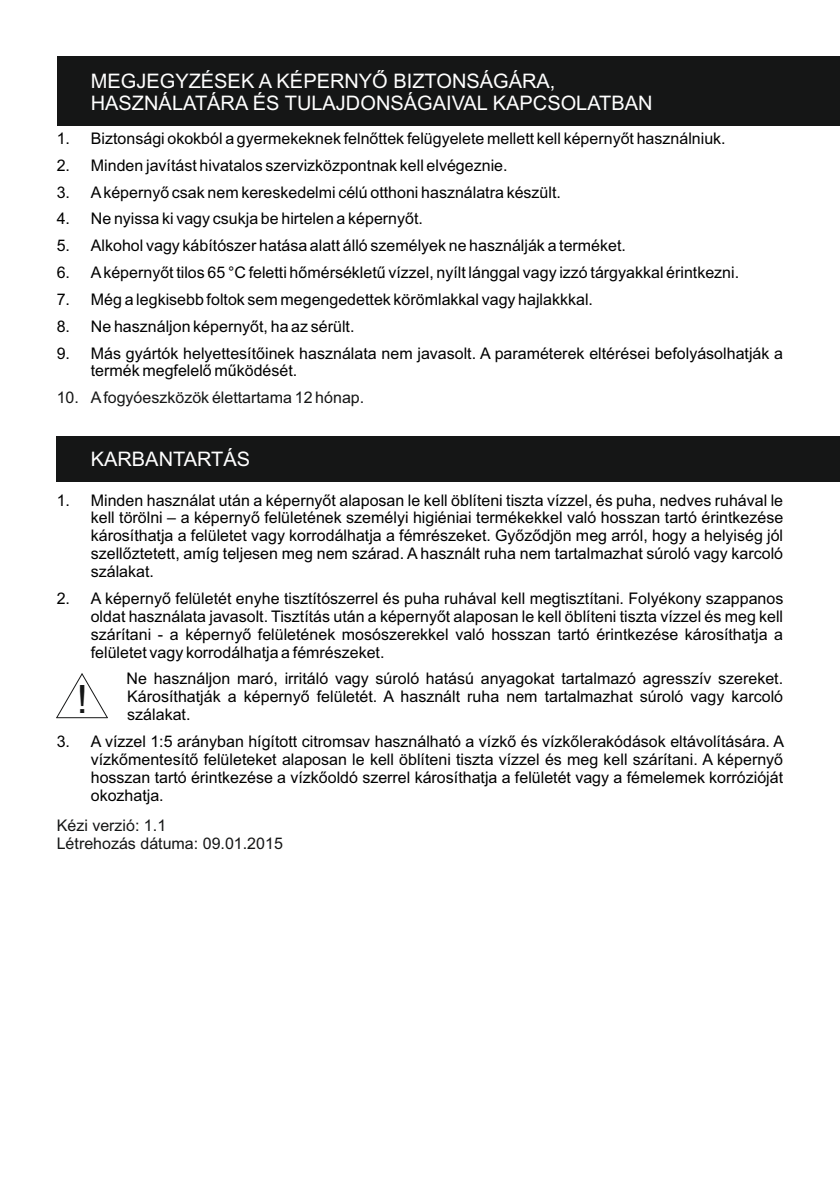
<style>
.page{position:relative;width:840px;height:1191px;background:#fff}
.page>*{position:absolute;margin:0;border:0;box-sizing:border-box;transform-origin:0 0}
.t1{font:39px "Arial";color:#151616}
.t2{font:20px/22.4px "Arial";color:#fff}
.t3{font:16px/17.8px "Arial";color:#000;text-align:justify}
.t4{font:16px/17.8px "Arial";color:#151616}
</style>
<div class="page">
<div style="left:57px;top:57px;width:782px;height:69px;background:#151616"></div>
<div style="left:57px;top:436px;width:782px;height:45px;background:#151616"></div>
<svg style="left:56px;top:673px;width:52px;height:46px"></svg>
<p class="t2" style="left:91px;top:71px;width:563px">MEGJEGYZÉSEK A KÉPERNYŐ BIZTONSÁGÁRA,<br>HASZNÁLATÁRA ÉS TULAJDONSÁGAIVAL KAPCSOLATBAN</p>
<p class="t3" style="left:57px;top:131px;width:670px">1. Biztonsági okokból a gyermekeknek felnőttek felügyelete mellett kell képernyőt használniuk.</p>
<p class="t3" style="left:57px;top:158px;width:452px">2. Minden javítást hivatalos szervizközpontnak kell elvégeznie.</p>
<p class="t3" style="left:57px;top:211px;width:367px">4. Ne nyissa ki vagy csukja be hirtelen a képernyőt.</p>
<p class="t3" style="left:57px;top:238px;width:570px">5. Alkohol vagy kábítószer hatása alatt álló személyek ne használják a terméket.</p>
<p class="t3" style="left:57px;top:185px;width:505px">3. Aképernyő csak nem kereskedelmi célú otthoni használatra készült.</p>
<p class="t3" style="left:57px;top:265px;width:683px">6. Aképernyőt tilos 65 °C feletti hőmérsékletű vízzel, nyílt lánggal vagy izzó tárgyakkal érintkezni.</p>
<p class="t3" style="left:57px;top:292px;width:537px">7. Még a legkisebb foltok sem megengedettek körömlakkal vagy hajlakkkal.</p>
<p class="t3" style="left:57px;top:319px;width:299px">8. Ne használjon képernyőt, ha az sérült.</p>
<p class="t3" style="left:91px;top:345px;width:693px;text-indent:-34px">9. Más gyártók helyettesítőinek használata nem javasolt. A paraméterek eltérései befolyásolhatják a termék megfelelő működését.</p>
<p class="t4" style="left:57px;top:390px;width:309px">10. Afogyóeszközök élettartama 12 hónap.</p>
<p class="t2" style="left:91px;top:450px;width:161px">KARBANTARTÁS</p>
<p class="t3" style="left:91px;top:492px;width:693px;text-indent:-34px">1. Minden használat után a képernyőt alaposan le kell öblíteni tiszta vízzel, és puha, nedves ruhával le kell törölni – a képernyő felületének személyi higiéniai termékekkel való hosszan tartó érintkezése károsíthatja a felületet vagy korrodálhatja a fémrészeket. Győződjön meg arról, hogy a helyiség jól szellőztetett, amíg teljesen meg nem szárad. A használt ruha nem tartalmazhat súroló vagy karcoló szálakat.</p>
<p class="t3" style="left:91px;top:591px;width:693px;text-indent:-34px">2. A képernyő felületét enyhe tisztítószerrel és puha ruhával kell megtisztítani. Folyékony szappanos oldat használata javasolt. Tisztítás után a képernyőt alaposan le kell öblíteni tiszta vízzel és meg kell szárítani - a képernyő felületének mosószerekkel való hosszan tartó érintkezése károsíthatja a felületet vagy korrodálhatja a fémrészeket.</p>
<p class="t3" style="left:126px;top:671px;width:657px">Ne használjon maró, irritáló vagy súroló hatású anyagokat tartalmazó agresszív szereket.<br>Károsíthatják a képernyő felületét. A használt ruha nem tartalmazhat súroló vagy karcoló szálakat.</p>
<p class="t3" style="left:91px;top:734px;width:694px;text-indent:-34px">3. A vízzel 1:5 arányban hígított citromsav használható a vízkő és vízkőlerakódások eltávolítására. A vízkőmentesítő felületeket alaposan le kell öblíteni tiszta vízzel és meg kell szárítani. A képernyő hosszan tartó érintkezése a vízkőoldó szerrel károsíthatja a felületét vagy a fémelemek korrózióját okozhatja.</p>
<h1 class="t1" style="left:77px;top:685px;width:12px">!</h1>
<p class="t4" style="left:57px;top:817px;width:227px">Kézi verzió: 1.1<br>Létrehozás dátuma: 09.01.2015</p>
</div>
